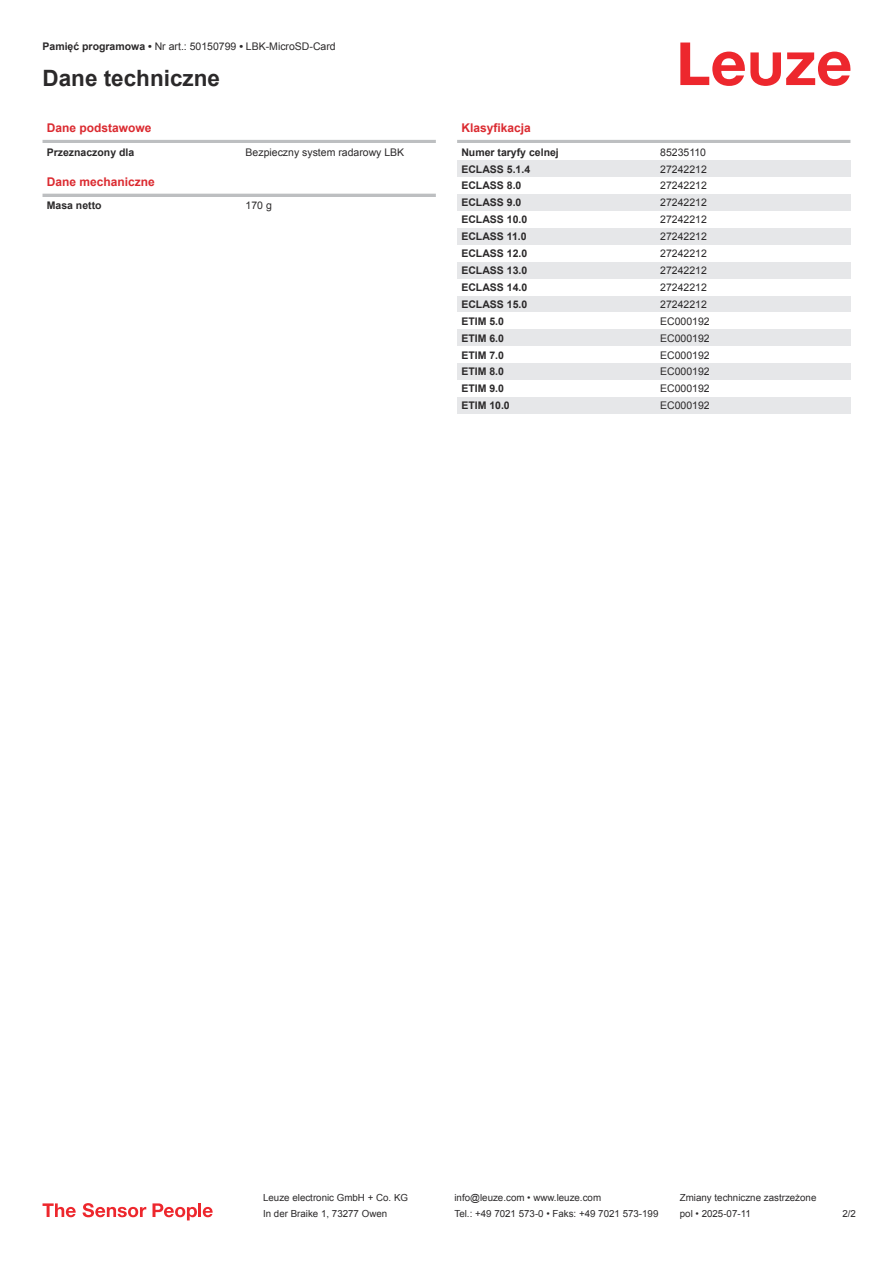
<style>
.page{position:relative;width:893px;height:1263px;background:#fff}
.page>*{position:absolute;margin:0;border:0;box-sizing:border-box;transform-origin:0 0}
.t1{font:700 22.5px "Arial";color:#2b292a}
.t2{font:700 12px "Arial";color:#db2a30}
.t3{font:10.5px "Arial";color:#2b292a}
.t4{font:700 10.5px "Arial";color:#2b292a}
.t5{font:9.75px "Arial";color:#2b292a}
.s1{font-weight:700}
</style>
<div class="page">
<svg style="left:680px;top:43px;width:170px;height:43px"></svg>
<hr style="left:43px;top:140px;width:393px;height:3px;background:#bdbfc1">
<hr style="left:43px;top:194px;width:393px;height:3px;background:#bdbfc1">
<hr style="left:457px;top:140px;width:393px;height:3px;background:#bdbfc1">
<div style="left:457px;top:160px;width:200px;height:17px;background:#e6e7e9"></div>
<div style="left:657px;top:160px;width:193px;height:17px;background:#e6e7e9"></div>
<div style="left:457px;top:194px;width:200px;height:17px;background:#e6e7e9"></div>
<div style="left:657px;top:194px;width:193px;height:17px;background:#e6e7e9"></div>
<div style="left:457px;top:228px;width:200px;height:17px;background:#e6e7e9"></div>
<div style="left:657px;top:228px;width:193px;height:17px;background:#e6e7e9"></div>
<div style="left:457px;top:262px;width:200px;height:17px;background:#e6e7e9"></div>
<div style="left:657px;top:262px;width:193px;height:17px;background:#e6e7e9"></div>
<div style="left:457px;top:296px;width:200px;height:16px;background:#e6e7e9"></div>
<div style="left:657px;top:296px;width:193px;height:16px;background:#e6e7e9"></div>
<div style="left:457px;top:329px;width:200px;height:17px;background:#e6e7e9"></div>
<div style="left:657px;top:329px;width:193px;height:17px;background:#e6e7e9"></div>
<div style="left:457px;top:363px;width:200px;height:17px;background:#e6e7e9"></div>
<div style="left:657px;top:363px;width:193px;height:17px;background:#e6e7e9"></div>
<div style="left:457px;top:397px;width:200px;height:17px;background:#e6e7e9"></div>
<div style="left:657px;top:397px;width:193px;height:17px;background:#e6e7e9"></div>
<svg style="left:43px;top:1203px;width:33px;height:14px"></svg>
<svg style="left:83px;top:1203px;width:63px;height:14px"></svg>
<svg style="left:153px;top:1203px;width:44px;height:17px"></svg>
<hr style="left:198px;top:1203px;width:3px;height:14px;background:#ed272d">
<svg style="left:203px;top:1207px;width:10px;height:10px"></svg>
<p class="t3" style="left:43px;top:43px;width:295px"><span class="s1">Pamięć programowa •</span> Nr art.: 50150799 <span class="s1">•</span> LBK-MicroSD-Card</p>
<h1 class="t1" style="left:43px;top:70px;width:179px">Dane techniczne</h1>
<p class="t2" style="left:47px;top:120px;width:106px">Dane podstawowe</p>
<p class="t4" style="left:47px;top:145px;width:89px">Przeznaczony dla</p>
<p class="t3" style="left:246px;top:148px;width:160px">Bezpieczny system radarowy LBK</p>
<p class="t2" style="left:47px;top:177px;width:110px">Dane mechaniczne</p>
<p class="t4" style="left:47px;top:198px;width:56px">Masa netto</p>
<p class="t3" style="left:246px;top:198px;width:28px">170 g</p>
<p class="t2" style="left:461px;top:120px;width:71px">Klasyfikacja</p>
<p class="t4" style="left:461px;top:145px;width:99px">Numer taryfy celnej</p>
<p class="t3" style="left:660px;top:148px;width:47px">85235110</p>
<p class="t4" style="left:461px;top:165px;width:70px">ECLASS 5.1.4</p>
<p class="t3" style="left:660px;top:165px;width:48px">27242212</p>
<p class="t4" style="left:461px;top:182px;width:62px">ECLASS 8.0</p>
<p class="t3" style="left:660px;top:182px;width:48px">27242212</p>
<p class="t4" style="left:461px;top:199px;width:62px">ECLASS 9.0</p>
<p class="t3" style="left:660px;top:199px;width:48px">27242212</p>
<p class="t4" style="left:461px;top:216px;width:67px">ECLASS 10.0</p>
<p class="t3" style="left:660px;top:216px;width:48px">27242212</p>
<p class="t4" style="left:461px;top:233px;width:67px">ECLASS 11.0</p>
<p class="t3" style="left:660px;top:232px;width:48px">27242212</p>
<p class="t4" style="left:461px;top:249px;width:67px">ECLASS 12.0</p>
<p class="t3" style="left:660px;top:249px;width:48px">27242212</p>
<p class="t4" style="left:461px;top:266px;width:67px">ECLASS 13.0</p>
<p class="t3" style="left:660px;top:266px;width:48px">27242212</p>
<p class="t4" style="left:461px;top:283px;width:67px">ECLASS 14.0</p>
<p class="t3" style="left:660px;top:283px;width:48px">27242212</p>
<p class="t4" style="left:461px;top:300px;width:67px">ECLASS 15.0</p>
<p class="t3" style="left:660px;top:300px;width:48px">27242212</p>
<p class="t4" style="left:461px;top:317px;width:44px">ETIM 5.0</p>
<p class="t3" style="left:660px;top:317px;width:51px">EC000192</p>
<p class="t4" style="left:461px;top:334px;width:44px">ETIM 6.0</p>
<p class="t3" style="left:660px;top:334px;width:51px">EC000192</p>
<p class="t4" style="left:461px;top:351px;width:44px">ETIM 7.0</p>
<p class="t3" style="left:660px;top:351px;width:51px">EC000192</p>
<p class="t4" style="left:461px;top:368px;width:44px">ETIM 8.0</p>
<p class="t3" style="left:660px;top:368px;width:51px">EC000192</p>
<p class="t4" style="left:461px;top:385px;width:44px">ETIM 9.0</p>
<p class="t3" style="left:660px;top:385px;width:51px">EC000192</p>
<p class="t4" style="left:461px;top:402px;width:50px">ETIM 10.0</p>
<p class="t3" style="left:660px;top:402px;width:51px">EC000192</p>
<p class="t5" style="left:263px;top:1194px;width:146px">Leuze electronic GmbH + Co. KG</p>
<p class="t5" style="left:454px;top:1194px;width:148px">info@leuze.com • www.leuze.com</p>
<p class="t5" style="left:680px;top:1191px;width:138px">Zmiany techniczne zastrzeżone</p>
<p class="t5" style="left:263px;top:1210px;width:126px">In der Braike 1, 73277 Owen</p>
<p class="t5" style="left:454px;top:1210px;width:205px">Tel.: +49 7021 573-0 • Faks: +49 7021 573-199</p>
<p class="t5" style="left:680px;top:1210px;width:72px">pol • 2025-07-11</p>
<p class="t5" style="left:842px;top:1210px;width:15px">2 /2</p>
</div>
